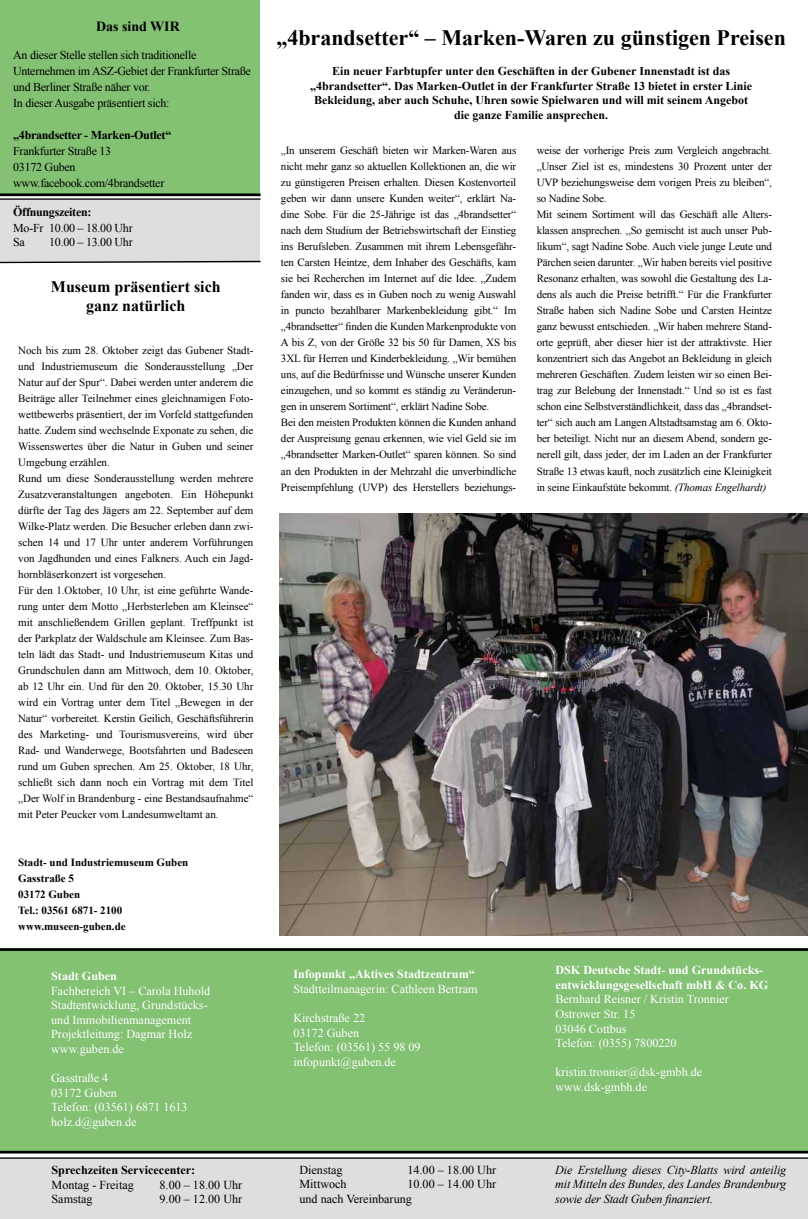
<style>
.page{position:relative;width:808px;height:1219px;background:#fff}
.page>*{position:absolute;margin:0;border:0;box-sizing:border-box;transform-origin:0 0}
.t1{font:700 22px "Times New Roman";color:#000}
.t2{font:700 16px/19.2px "Times New Roman";color:#000;text-align:center}
.t3{font:700 14px "Times New Roman";color:#000}
.t4{font:12.1px/14.6px "Times New Roman";color:#fff}
.t5{font:italic 12.1px/14.6px "Times New Roman";letter-spacing:-.01em;color:#000;text-align:justify}
.t6{font:12.1px/14.6px "Times New Roman";color:#000}
.t7{font:700 12.1px/14.6px "Times New Roman";color:#fff}
.t8{font:700 12.1px "Times New Roman";color:#000}
.t9{font:700 12px/14.4px "Times New Roman";color:#000;text-align:center}
.t10{font:12px/16px "Times New Roman";letter-spacing:-.02em;color:#000}
.t11{font:700 12px "Times New Roman";letter-spacing:-.02em;color:#000}
.t12{font:11px/16px "Times New Roman";letter-spacing:-.01em;color:#000}
.t13{font:700 11px/16px "Times New Roman";color:#000}
.s1{font-style:italic}
</style>
<div class="page">
<div style="left:0;top:948px;width:808px;height:203px;background:#83c173"></div>
<hr style="left:0;top:948px;width:808px;height:3px;background:#000">
<img style="left:280px;top:513px;width:528px;height:422px">
<div style="left:0;top:0;width:260px;height:195px;background:#83c173"></div>
<div style="left:0;top:200px;width:260px;height:63px;background:#dddedf"></div>
<hr style="left:0;top:198px;width:261px;height:2px;background:#000">
<hr style="left:0;top:193px;width:261px;height:3px;background:#000">
<svg style="left:0;top:260px;width:261px;height:4px"></svg>
<div style="left:0;top:1159px;width:808px;height:60px;background:#dddedf"></div>
<hr style="left:0;top:1151px;width:808px;height:2px;background:#000">
<hr style="left:0;top:1157px;width:808px;height:2px;background:#000">
<p class="t3" style="left:96px;top:16px;width:85px">Das sind WIR</p>
<p class="t10" style="left:13px;top:47px;width:239px">An dieser Stelle stellen sich traditionelle Unternehmen im ASZ-Gebiet der Frankfurter Straße und Berliner Straße näher vor.<br>In dieser Ausgabe präsentiert sich:</p>
<p class="t11" style="left:13px;top:126px;width:160px">„4brandsetter - Marken-Outlet“</p>
<p class="t10" style="left:13px;top:143px;width:153px">Frankfurter Straße 13<br>03172 Guben www.facebook.com/4brandsetter</p>
<p class="t11" style="left:13px;top:203px;width:80px">Öffnungszeiten:</p>
<p class="t10" style="left:13px;top:220px;width:121px;line-height:14.4px">Mo-Fr 10.00 – 18.00 Uhr<br>Sa</p>
<p class="t10" style="left:49px;top:234px;width:85px">10.00 – 13.00 Uhr</p>
<h2 class="t2" style="left:51px;top:277px;width:171px">Museum präsentiert sich ganz natürlich</h2>
<p class="t12" style="left:18px;top:342px;width:237px">Noch bis zum 28. Oktober zeigt das Gubener Stadt&shy;und Industriemuseum die Sonderausstellung „Der Natur auf der Spur“. Dabei werden unter anderem die Beiträge aller Teilnehmer eines gleichnamigen Foto&shy;wettbewerbs präsentiert, der im Vorfeld stattgefunden hatte. Zudem sind wechselnde Exponate zu sehen, die Wissenswertes über die Natur in Guben und seiner Umgebung erzählen.<br>Rund um diese Sonderausstellung werden mehrere Zusatzveranstaltungen angeboten. Ein Höhepunkt dürfte der Tag des Jägers am 22. September auf dem Wilke-Platz werden. Die Besucher erleben dann zwi&shy;schen 14 und 17 Uhr unter anderem Vorführungen von Jagdhunden und eines Falkners. Auch ein Jagd&shy;hornbläserkonzert ist vorgesehen.<br>Für den 1.Oktober, 10 Uhr, ist eine geführte Wande&shy;rung unter dem Motto „Herbsterleben am Kleinsee“ mit anschließendem Grillen geplant. Treffpunkt ist der Parkplatz der Waldschule am Kleinsee. Zum Bas&shy;teln lädt das Stadt- und Industriemuseum Kitas und Grundschulen dann am Mittwoch, dem 10. Oktober, ab 12 Uhr ein. Und für den 20. Oktober, 15.30 Uhr wird ein Vortrag unter dem Titel „Bewegen in der Natur“ vorbereitet. Kerstin Geilich, Geschäftsführerin des Marketing- und Tourismusvereins, wird über Rad- und Wanderwege, Bootsfahrten und Badeseen rund um Guben sprechen. Am 25. Oktober, 18 Uhr, schließt sich dann noch ein Vortrag mit dem Titel „Der Wolf in Brandenburg - eine Bestandsaufnahme“ mit Peter Peucker vom Landesumweltamt an.</p>
<p class="t13" style="left:18px;top:854px;width:172px">Stadt- und Industriemuseum Guben<br>Gasstraße 5<br>03172 Guben<br>Tel.: 03561 6871- 2100 www.museen-guben.de</p>
<p class="t7" style="left:51px;top:968px;width:67px">Stadt Guben</p>
<p class="t4" style="left:51px;top:983px;width:160px">Fachbereich VI – Carola Huhold<br>Stadtentwicklung, Grundstücks&shy;und Immobilienmanagement<br>Projektleitung: Dagmar Holz www.guben.de</p>
<p class="t4" style="left:51px;top:1071px;width:138px">Gasstraße 4<br>03172 Guben<br>Telefon: (03561) 6871 1613 holz.d@guben.de</p>
<p class="t8" style="left:52px;top:1162px;width:145px">Sprechzeiten Servicecenter:</p>
<p class="t6" style="left:52px;top:1177px;width:84px">Montag - Freitag</p>
<p class="t6" style="left:160px;top:1177px;width:84px">8.00 – 18.00 Uhr</p>
<p class="t6" style="left:52px;top:1192px;width:43px">Samstag</p>
<p class="t6" style="left:160px;top:1192px;width:84px">9.00 – 12.00 Uhr</p>
<h1 class="t1" style="left:276px;top:23px;width:511px">„4brandsetter“ – Marken-Waren zu günstigen Preisen</h1>
<p class="t9" style="left:310px;top:64px;width:443px">Ein neuer Farbtupfer unter den Geschäften in der Gubener Innenstadt ist das „4brandsetter“. Das Marken-Outlet in der Frankfurter Straße 13 bietet in erster Linie Bekleidung, aber auch Schuhe, Uhren sowie Spielwaren und will mit seinem Angebot die ganze Familie ansprechen.</p>
<p class="t12" style="left:281px;top:143px;width:237px">„In unserem Geschäft bieten wir Marken-Waren aus nicht mehr ganz so aktuellen Kollektionen an, die wir zu günstigeren Preisen erhalten. Diesen Kostenvorteil geben wir dann unsere Kunden weiter“, erklärt Na&shy;dine Sobe. Für die 25-Jährige ist das „4brandsetter“ nach dem Studium der Betriebswirtschaft der Einstieg ins Berufsleben. Zusammen mit ihrem Lebensgefähr&shy;ten Carsten Heintze, dem Inhaber des Geschäfts, kam sie bei Recherchen im Internet auf die Idee. „Zudem fanden wir, dass es in Guben noch zu wenig Auswahl in puncto bezahlbarer Markenbekleidung gibt.“ Im „4brandsetter“ finden die Kunden Markenprodukte von A bis Z, von der Größe 32 bis 50 für Damen, XS bis 3XL für Herren und Kinderbekleidung. „Wir bemühen uns, auf die Bedürfnisse und Wünsche unserer Kunden einzugehen, und so kommt es ständig zu Veränderun&shy;gen in unserem Sortiment“, erklärt Nadine Sobe.<br>Bei den meisten Produkten können die Kunden anhand der Auspreisung genau erkennen, wie viel Geld sie im „4brandsetter Marken-Outlet“ sparen können. So sind an den Produkten in der Mehrzahl die unverbindliche Preisempfehlung (UVP) des Herstellers beziehungs-</p>
<p class="t12" style="left:537px;top:143px;width:237px">weise der vorherige Preis zum Vergleich angebracht. „Unser Ziel ist es, mindestens 30 Prozent unter der UVP beziehungsweise dem vorigen Preis zu bleiben“, so Nadine Sobe.<br>Mit seinem Sortiment will das Geschäft alle Alters&shy;klassen ansprechen. „So gemischt ist auch unser Pub&shy;likum“, sagt Nadine Sobe. Auch viele junge Leute und Pärchen seien darunter. „Wir haben bereits viel positive Resonanz erhalten, was sowohl die Gestaltung des La&shy;dens als auch die Preise betrifft.“ Für die Frankfurter Straße haben sich Nadine Sobe und Carsten Heintze ganz bewusst entschieden. „Wir haben mehrere Stand&shy;orte geprüft, aber dieser hier ist der attraktivste. Hier konzentriert sich das Angebot an Bekleidung in gleich mehreren Geschäften. Zudem leisten wir so einen Bei&shy;trag zur Belebung der Innenstadt.“ Und so ist es fast schon eine Selbstverständlichkeit, dass das „4brandset&shy;ter“ sich auch am Langen Altstadtsamstag am 6. Okto&shy;ber beteiligt. Nicht nur an diesem Abend, sondern ge&shy;nerell gilt, dass jeder, der im Laden an der Frankfurter Straße 13 etwas kauft, noch zusätzlich eine Kleinigkeit in seine Einkaufstüte bekommt. <span class="s1">(Thomas Engelhardt)</span></p>
<p class="t7" style="left:293px;top:967px;width:183px">Infopunkt „Aktives Stadtzentrum“</p>
<p class="t4" style="left:293px;top:981px;width:186px">Stadtteilmanagerin: Cathleen Bertram</p>
<p class="t4" style="left:293px;top:1010px;width:129px">Kirchstraße 22<br>03172 Guben<br>Telefon: (03561) 55 98 09 infopunkt@guben.de</p>
<p class="t6" style="left:299px;top:1162px;width:45px">Dienstag</p>
<p class="t6" style="left:407px;top:1162px;width:90px">14.00 – 18.00 Uhr</p>
<p class="t6" style="left:299px;top:1177px;width:49px">Mittwoch</p>
<p class="t6" style="left:299px;top:1177px;width:198px;text-indent:108px">10.00 – 14.00 Uhr und nach Vereinbarung</p>
<p class="t7" style="left:555px;top:962px;width:214px">DSK Deutsche Stadt- und Grundstücks&shy;entwicklungsgesellschaft mbH &amp; Co. KG</p>
<p class="t4" style="left:555px;top:992px;width:175px">Bernhard Reisner / Kristin Tronnier<br>Ostrower Str. 15<br>03046 Cottbus<br>Telefon: (0355) 7800220</p>
<p class="t4" style="left:555px;top:1065px;width:148px">kristin.tronnier@dsk-gmbh.de www.dsk-gmbh.de</p>
<p class="t5" style="left:555px;top:1162px;width:232px">Die Erstellung dieses City-Blatts wird anteilig mit Mitteln des Bundes, des Landes Brandenburg sowie der Stadt Guben finanziert.</p>
</div>
